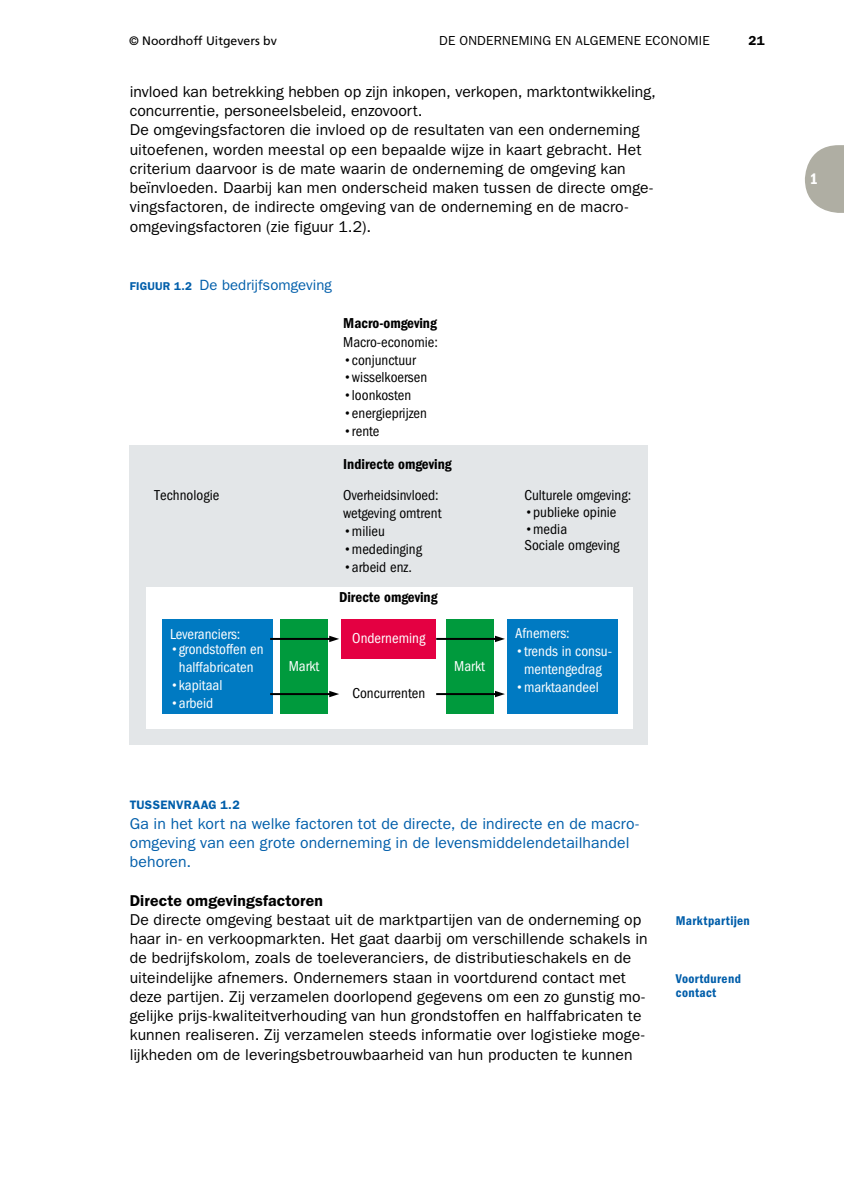
<style>
.page{position:relative;width:844px;height:1191px;background:#fff}
.page>*{position:absolute;margin:0;border:0;box-sizing:border-box;transform-origin:0 0}
.t1{font:15.75px/19.2px "ITC Franklin Gothic Std";letter-spacing:.01em;color:#000}
.t2{font:15.75px/19.2px "ITC Franklin Gothic Std";letter-spacing:.01em;color:#005eaa}
.t3{font:600 15.75px "ITC Franklin Gothic Std";letter-spacing:.01em;color:#000}
.t4{font:15.75px "ITC Franklin Gothic Std Dm Cd";color:#fff}
.t5{font:condensed 14.88px/17.8px "ITC Franklin Gothic Std";color:#000}
.t6{font:condensed 14.88px/17.8px "ITC Franklin Gothic Std";color:#fff;text-align:center}
.t7{font:14.88px "ITC Franklin Gothic Std Dm Cd";color:#000}
.t8{font:14.88px "ITC Franklin Gothic Std";letter-spacing:.005em;color:#005eaa}
.t9{font:13.12px "ITC Franklin Gothic Std";color:#000}
.t10{font:13.12px/14.3px "ITC Franklin Gothic Std Dm Cd";color:#005eaa}
.t11{font:600 13.12px "ITC Franklin Gothic Std";color:#000}
.t12{font:12.25px "Frutiger LT Std";color:#000}
.t13{font:600 12.25px "ITC Franklin Gothic Std";letter-spacing:.025em;color:#005eaa}
.s1{font-weight:600;font-size:11.38px}
.s2{font-weight:500;font-stretch:normal}
</style>
<div class="page">
<svg style="left:805px;top:145px;width:38px;height:68px"></svg>
<div style="left:809px;top:164px;width:8px;height:20px;background:#afaea3"></div>
<div style="left:130px;top:445px;width:518px;height:299px;background:#e3e6e8"></div>
<div style="left:146px;top:587px;width:487px;height:141px;background:#fff"></div>
<div style="left:162px;top:619px;width:110px;height:95px;background:#007ac2"></div>
<div style="left:341px;top:619px;width:95px;height:40px;background:#e40042"></div>
<div style="left:507px;top:619px;width:110px;height:95px;background:#007ac2"></div>
<div style="left:280px;top:619px;width:48px;height:95px;background:#009a3d"></div>
<div style="left:446px;top:619px;width:47px;height:95px;background:#009a3d"></div>
<hr style="left:436px;top:693px;width:60px;height:2px;background:#000">
<hr style="left:436px;top:638px;width:60px;height:2px;background:#000">
<hr style="left:270px;top:693px;width:61px;height:2px;background:#000">
<hr style="left:270px;top:638px;width:61px;height:2px;background:#000">
<svg style="left:329px;top:691px;width:10px;height:6px"></svg>
<svg style="left:495px;top:691px;width:10px;height:6px"></svg>
<svg style="left:495px;top:635px;width:10px;height:7px"></svg>
<svg style="left:329px;top:635px;width:10px;height:7px"></svg>
<p class="t12" style="left:129px;top:33px;width:149px">© Noordhoff Uitgevers bv</p>
<p class="t9" style="left:439px;top:33px;width:30px">De onderneming</p>
<p class="t9" style="left:555px;top:33px;width:30px">en algemene</p>
<p class="t9" style="left:645px;top:33px;width:9px">economie</p>
<p class="t11" style="left:748px;top:32px;width:18px">21</p>
<p class="t1" style="left:130px;top:82px;width:527px">invloed kan betrekking hebben op zijn inkopen, verkopen, marktontwikkeling, concurrentie, personeelsbeleid, enzovoort.<br>De omgevingsfactoren die invloed op de resultaten van een onderneming uitoefenen, worden meestal op een bepaalde wijze in kaart gebracht. Het criterium daarvoor is de mate waarin de onderneming de omgeving kan beïnvloeden. Daarbij kan men onderscheid maken tussen de directe omge&shy;vingsfactoren, de indirecte omgeving van de onderneming en de macro&shy;omgevingsfactoren (zie figuur 1.2).</p>
<p class="t8" style="left:130px;top:276px;width:204px"><span class="s1">FIGUUR 1.2</span> De bedrijfsomgeving</p>
<p class="t7" style="left:343px;top:314px;width:95px">Macro-omgeving</p>
<p class="t5" style="left:343px;top:333px;width:96px">Macro-economie:</p>
<p class="t5" style="left:343px;top:351px;width:74px"><span class="s2">•</span>conjunctuur</p>
<p class="t5" style="left:343px;top:369px;width:85px"><span class="s2">•</span>wisselkoersen</p>
<p class="t5" style="left:343px;top:386px;width:70px"><span class="s2">•</span>loonkosten</p>
<p class="t5" style="left:343px;top:404px;width:85px"><span class="s2">•</span>energieprijzen</p>
<p class="t5" style="left:343px;top:422px;width:38px"><span class="s2">•</span>rente</p>
<p class="t7" style="left:343px;top:455px;width:110px">Indirecte omgeving</p>
<p class="t5" style="left:343px;top:486px;width:100px">Overheidsinvloed: wetgeving omtrent</p>
<p class="t5" style="left:343px;top:522px;width:43px"><span class="s2">•</span>milieu</p>
<p class="t5" style="left:343px;top:540px;width:80px"><span class="s2">•</span>mededinging</p>
<p class="t5" style="left:343px;top:558px;width:70px"><span class="s2">•</span>arbeid enz.</p>
<p class="t7" style="left:339px;top:589px;width:100px">Directe omgeving</p>
<p class="t5" style="left:154px;top:486px;width:66px">Technologie</p>
<p class="t5" style="left:524px;top:486px;width:108px">Culturele omgeving:</p>
<p class="t5" style="left:524px;top:503px;width:94px"><span class="s2">•</span>publieke opinie</p>
<p class="t5" style="left:524px;top:520px;width:97px;line-height:16.6px"><span class="s2">•</span>media<br>Sociale omgeving</p>
<p class="t6" style="left:170px;top:625px;width:72px">Leveranciers:</p>
<p class="t6" style="left:170px;top:640px;width:95px"><span class="s2">•</span>grondstoffen en halffabricaten</p>
<p class="t6" style="left:170px;top:676px;width:54px"><span class="s2">•</span>kapitaal</p>
<p class="t6" style="left:170px;top:694px;width:45px"><span class="s2">•</span>arbeid</p>
<p class="t6" style="left:352px;top:629px;width:75px">Onderneming</p>
<p class="t6" style="left:288px;top:657px;width:32px">Markt</p>
<p class="t6" style="left:454px;top:657px;width:32px">Markt</p>
<p class="t5" style="left:352px;top:684px;width:74px">Concurrenten</p>
<p class="t6" style="left:515px;top:625px;width:56px">Afnemers:</p>
<p class="t6" style="left:515px;top:642px;width:98px"><span class="s2">•</span>trends in consu&shy;mentengedrag</p>
<p class="t6" style="left:515px;top:678px;width:85px"><span class="s2">•</span>marktaandeel</p>
<p class="t13" style="left:130px;top:798px;width:111px">TUSSENVRAAG 1.2</p>
<p class="t2" style="left:130px;top:813px;width:510px">Ga in het kort na welke factoren tot de directe, de indirecte en de macro&shy;omgeving van een grote onderneming in de levensmiddelendetailhandel behoren.</p>
<p class="t3" style="left:130px;top:891px;width:195px">Directe omgevingsfactoren</p>
<p class="t1" style="left:130px;top:910px;width:519px">De directe omgeving bestaat uit de marktpartijen van de onderneming op haar in- en verkoopmarkten. Het gaat daarbij om verschillende schakels in de bedrijfskolom, zoals de toeleveranciers, de distributieschakels en de uiteindelijke afnemers. Ondernemers staan in voortdurend contact met deze partijen. Zij verzamelen doorlopend gegevens om een zo gunstig mo&shy;gelijke prijs-kwaliteitverhouding van hun grondstoffen en halffabricaten te kunnen realiseren. Zij verzamelen steeds informatie over logistieke moge&shy;lijkheden om de leveringsbetrouwbaarheid van hun producten te kunnen</p>
<p class="t10" style="left:675px;top:913px;width:76px">marktpartijen</p>
<p class="t10" style="left:675px;top:971px;width:67px">voortdurend contact</p>
<p class="t4" style="left:809px;top:170px;width:10px">1</p>
</div>
